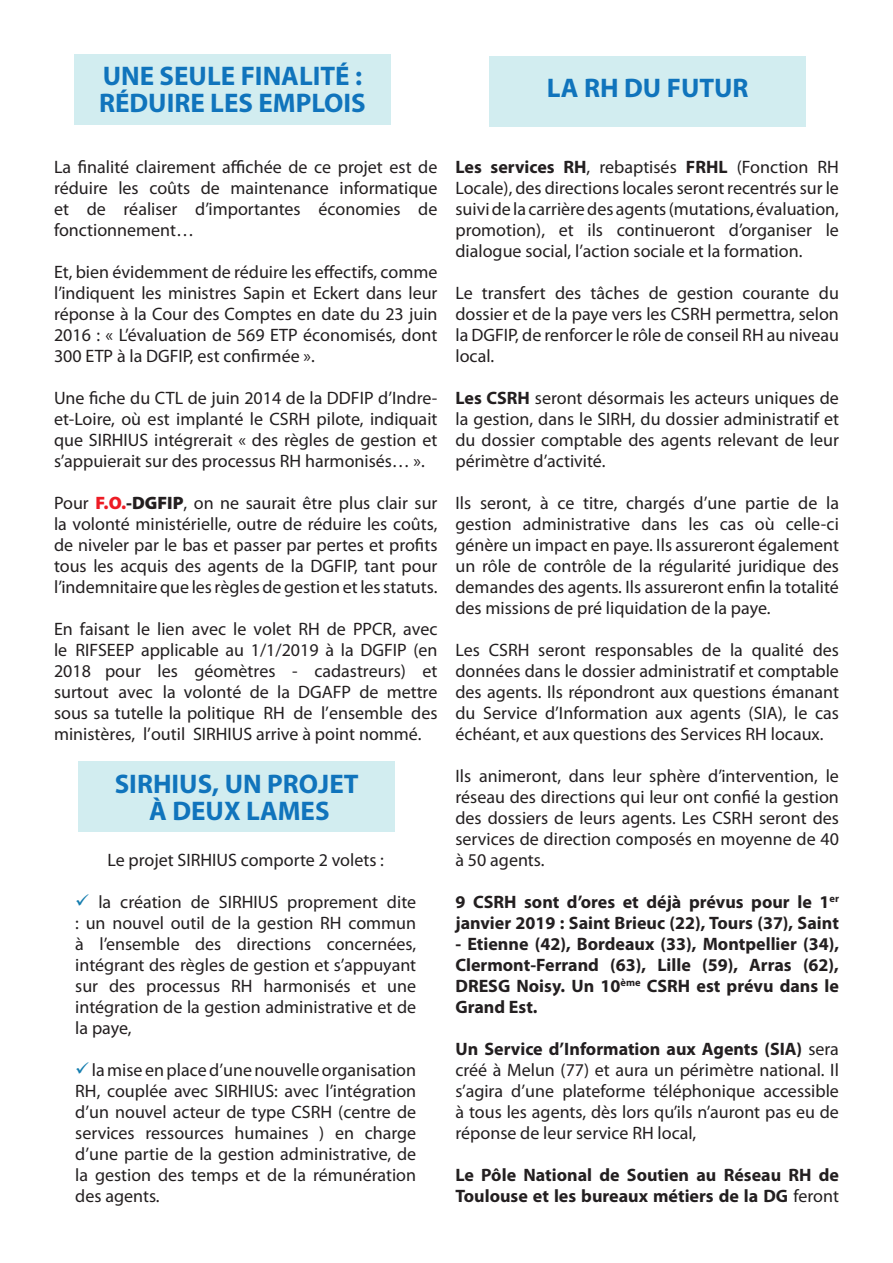
<style>
.page{position:relative;width:893px;height:1263px;background:#fff}
.page>*{position:absolute;margin:0;border:0;box-sizing:border-box;transform-origin:0 0}
.t1{font:700 27px "Myriad Pro";color:#1074bc}
.t2{font:18px/21px "Myriad Pro";color:#231f20;text-align:justify}
.t3{font:700 18px/21px "Myriad Pro";color:#231f20}
.s1{font-weight:900;color:#ed1b24}
.s2{font-weight:900}
.s3{color:#147daf}
.s4{font-weight:700}
.s5{font-weight:400}
</style>
<div class="page">
<div style="left:78px;top:761px;width:317px;height:71px;background:#d2edf0"></div>
<div style="left:489px;top:57px;width:317px;height:70px;background:#d2edf0"></div>
<div style="left:74px;top:54px;width:317px;height:70px;background:#d2edf0"></div>
<p class="t1" style="left:103px;top:58px;width:261px">UNE SEULE FINALITÉ :</p>
<p class="t1" style="left:99px;top:85px;width:268px">RÉDUIRE LES EMPLOIS</p>
<p class="t1" style="left:547px;top:71px;width:203px">LA RH DU FUTUR</p>
<p class="t2" style="left:54px;top:156px;width:385px">La finalité clairement affichée de ce projet est de réduire les coûts de maintenance informatique et de réaliser d’importantes économies de fonctionnement…</p>
<p class="t2" style="left:54px;top:261px;width:385px">Et, bien évidemment de réduire les effectifs, comme l’indiquent les ministres Sapin et Eckert dans leur réponse à la Cour des Comptes en date du 23 juin 2016 : « L’évaluation de 569 ETP économisés, dont 300 ETP à la DGFIP, est confirmée ».</p>
<p class="t2" style="left:54px;top:387px;width:385px">Une fiche du CTL de juin 2014 de la DDFIP d’Indre&shy;et-Loire, où est implanté le CSRH pilote, indiquait que SIRHIUS intégrerait « des règles de gestion et s’appuierait sur des processus RH harmonisés… ».</p>
<p class="t2" style="left:54px;top:492px;width:385px">Pour <span class="s1">F.O.</span><span class="s2">-DGFIP</span>, on ne saurait être plus clair sur la volonté ministérielle, outre de réduire les coûts, de niveler par le bas et passer par pertes et profits tous les acquis des agents de la DGFIP, tant pour l’indemnitaire que les règles de gestion et les statuts.</p>
<p class="t2" style="left:54px;top:618px;width:385px">En faisant le lien avec le volet RH de PPCR, avec le RIFSEEP applicable au 1/1/2019 à la DGFIP (en 2018 pour les géomètres - cadastreurs) et surtout avec la volonté de la DGAFP de mettre sous sa tutelle la politique RH de l’ensemble des ministères, l’outil SIRHIUS arrive à point nommé.</p>
<p class="t1" style="left:115px;top:766px;width:245px">SIRHIUS, UN PROJET</p>
<p class="t1" style="left:149px;top:793px;width:182px">À DEUX LAMES</p>
<p class="t2" style="left:107px;top:849px;width:278px">Le projet SIRHIUS comporte 2 volets :</p>
<p class="t2" style="left:75px;top:891px;width:342px"><span class="s3">✓</span> la création de SIRHIUS proprement dite : un nouvel outil de la gestion RH commun à l’ensemble des directions concernées, intégrant des règles de gestion et s’appuyant sur des processus RH harmonisés et une intégration de la gestion administrative et de la paye,</p>
<p class="t2" style="left:75px;top:1059px;width:342px"><span class="s3">✓</span> la mise en place d’une nouvelle organisation RH, couplée avec SIRHIUS: avec l’intégration d’un nouvel acteur de type CSRH (centre de services ressources humaines ) en charge d’une partie de la gestion administrative, de la gestion des temps et de la rémunération des agents.</p>
<p class="t2" style="left:455px;top:156px;width:385px"><span class="s4">Les services RH</span>, rebaptisés <span class="s4">FRHL</span> (Fonction RH Locale), des directions locales seront recentrés sur le suivi de la carrière des agents (mutations, évaluation, promotion), et ils continueront d’organiser le dialogue social, l’action sociale et la formation.</p>
<p class="t2" style="left:455px;top:282px;width:385px">Le transfert des tâches de gestion courante du dossier et de la paye vers les CSRH permettra, selon la DGFIP, de renforcer le rôle de conseil RH au niveau local.</p>
<p class="t2" style="left:455px;top:387px;width:385px"><span class="s4">Les CSRH</span> seront désormais les acteurs uniques de la gestion, dans le SIRH, du dossier administratif et du dossier comptable des agents relevant de leur périmètre d’activité.</p>
<p class="t2" style="left:455px;top:492px;width:385px">Ils seront, à ce titre, chargés d’une partie de la gestion administrative dans les cas où celle-ci génère un impact en paye. Ils assureront également un rôle de contrôle de la régularité juridique des demandes des agents. Ils assureront enfin la totalité des missions de pré liquidation de la paye.</p>
<p class="t2" style="left:455px;top:639px;width:385px">Les CSRH seront responsables de la qualité des données dans le dossier administratif et comptable des agents. Ils répondront aux questions émanant du Service d’Information aux agents (SIA), le cas échéant, et aux questions des Services RH locaux.</p>
<p class="t2" style="left:455px;top:765px;width:385px">Ils animeront, dans leur sphère d’intervention, le réseau des directions qui leur ont confié la gestion des dossiers de leurs agents. Les CSRH seront des services de direction composés en moyenne de 40 à 50 agents.</p>
<p class="t3" style="left:455px;top:891px;width:385px">9 CSRH sont d’ores et déjà prévus pour le 1<sup>er </sup>janvier 2019 : Saint Brieuc (22), Tours (37), Saint</p>
<p class="t3" style="left:455px;top:932px;width:385px;text-align:justify">- Etienne (42), Bordeaux (33), Montpellier (34), Clermont-Ferrand (63), Lille (59), Arras (62), DRESG Noisy. Un 10<sup>ème</sup> CSRH est prévu dans le Grand Est.</p>
<p class="t2" style="left:455px;top:1038px;width:385px"><span class="s4">Un Service d’Information aux Agents (SIA)</span> sera créé à Melun (77) et aura un périmètre national. Il s’agira d’une plateforme téléphonique accessible à tous les agents, dès lors qu’ils n’auront pas eu de réponse de leur service RH local,</p>
<p class="t3" style="left:455px;top:1163px;width:385px">Le Pôle National de Soutien au Réseau RH de<br>Toulouse et les bureaux métiers de la DG <span class="s5">feront</span></p>
</div>
